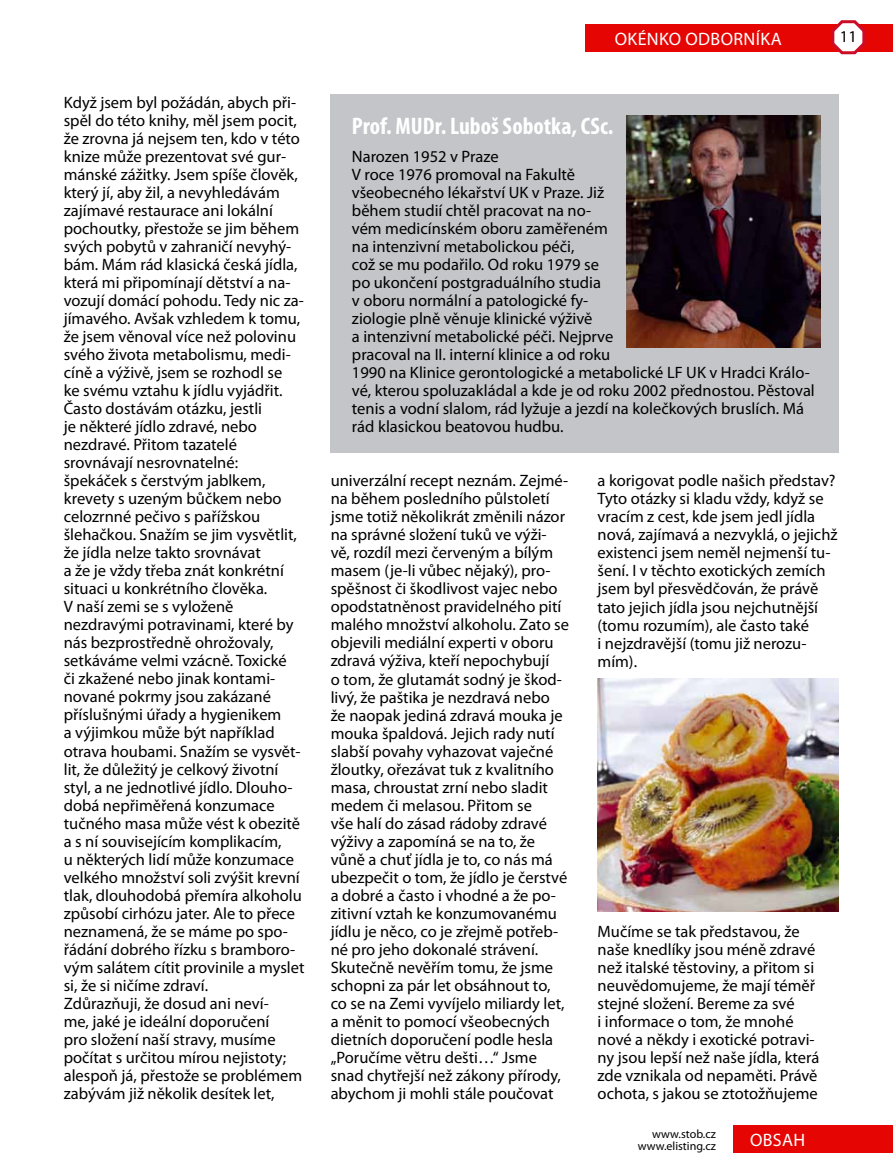
<style>
.page{position:relative;width:893px;height:1170px;background:#fff}
.page>*{position:absolute;margin:0;border:0;box-sizing:border-box;transform-origin:0 0}
.t1{font:700 condensed 24px "Myriad Pro";color:#fff}
.t2{font:18px "Myriad Pro";letter-spacing:.02em;color:#fff}
.t3{font:16.5px/18px "Myriad Pro";color:#000}
.t4{font:12px/12px "Myriad Pro";color:#000;text-align:right}
</style>
<div class="page">
<div style="left:331px;top:94px;width:508px;height:358px;background:#c3c5c8"></div>
<img style="left:626px;top:116px;width:195px;height:231px">
<img style="left:598px;top:678px;width:241px;height:233px">
<div style="left:585px;top:24px;width:308px;height:28px;background:#e50603"></div>
<div style="left:733px;top:1125px;width:160px;height:27px;background:#e50603"></div>
<svg style="left:831px;top:20px;width:35px;height:35px"></svg>
<p class="t3" style="left:64px;top:93px;width:242px">Když jsem byl požádán, abych při&shy;spěl do této knihy, měl jsem pocit, že zrovna já nejsem ten, kdo v této knize může prezentovat své gur&shy;mánské zážitky. Jsem spíše člověk, který jí, aby žil, a nevyhledávám zajímavé restaurace ani lokální pochoutky, přestože se jim během svých pobytů v zahraničí nevyhý&shy;bám. Mám rád klasická česká jídla, která mi připomínají dětství a na&shy;vozují domácí pohodu. Tedy nic za&shy;jímavého. Avšak vzhledem k tomu, že jsem věnoval více než polovinu svého života metabolismu, medi&shy;cíně a výživě, jsem se rozhodl se<br>ke svému vztahu k jídlu vyjádřit.<br>Často dostávám otázku, jestli<br>je některé jídlo zdravé, nebo nezdravé. Přitom tazatelé srovnávají nesrovnatelné: špekáček s čerstvým jablkem, krevety s uzeným bůčkem nebo celozrnné pečivo s pařížskou šlehačkou. Snažím se jim vysvětlit, že jídla nelze takto srovnávat<br>a že je vždy třeba znát konkrétní situaci u konkrétního člověka.<br>V naší zemi se s vyloženě nezdravými potravinami, které by nás bezprostředně ohrožovaly, setkáváme velmi vzácně. Toxické<br>či zkažené nebo jinak kontami&shy;nované pokrmy jsou zakázané příslušnými úřady a hygienikem<br>a výjimkou může být například otrava houbami. Snažím se vysvět&shy;lit, že důležitý je celkový životní styl, a ne jednotlivé jídlo. Dlouho&shy;dobá nepřiměřená konzumace tučného masa může vést k obezitě a s ní souvisejícím komplikacím,<br>u některých lidí může konzumace velkého množství soli zvýšit krevní tlak, dlouhodobá přemíra alkoholu způsobí cirhózu jater. Ale to přece neznamená, že se máme po spo&shy;řádání dobrého řízku s bramboro&shy;vým salátem cítit provinile a myslet si, že si ničíme zdraví.<br>Zdůrazňuji, že dosud ani neví-<br>me, jaké je ideální doporučení<br>pro složení naší stravy, musíme počítat s určitou mírou nejistoty; alespoň já, přestože se problémem zabývám již několik desítek let,</p>
<p class="t2" style="left:615px;top:28px;width:44px">Okénko</p>
<p class="t2" style="left:685px;top:28px;width:98px">odborníka</p>
<p class="t3" style="left:840px;top:28px;width:18px">11</p>
<h1 class="t1" style="left:352px;top:111px;width:263px">Prof. MUDr. Luboš Sobotka, CSc.</h1>
<p class="t3" style="left:352px;top:147px;width:464px">Narozen 1952 v Praze<br>V roce 1976 promoval na Fakultě<br>všeobecného lékařství UK v Praze. Již<br>během studií chtěl pracovat na no-<br>vém medicínském oboru zaměřeném<br>na intenzivní metabolickou péči,<br>což se mu podařilo. Od roku 1979 se<br>po ukončení postgraduálního studia<br>v oboru normální a patologické fy-<br>ziologie plně věnuje klinické výživě<br>a intenzivní metabolické péči. Nejprve<br>pracoval na II. interní klinice a od roku<br>1990 na Klinice gerontologické a metabolické LF UK v H radci Králo&shy;vé, kterou spoluzakládal a kde je od roku 2002 přednostou. Pěstoval tenis a vodní slalom, rád lyžuje a jezdí na kolečkových bruslích. Má rád klasickou beatovou hudbu.</p>
<p class="t3" style="left:331px;top:471px;width:240px">univerzální recept neznám. Zejmé&shy;na během posledního půlstoletí jsme totiž několikrát změnili názor na správné složení tuků ve výži&shy;vě, rozdíl mezi červeným a bílým masem (je-li vůbec nějaký), pro&shy;spěšnost či škodlivost vajec nebo opodstatněnost pravidelného pití malého množství alkoholu. Zato se objevili mediální experti v oboru zdravá výživa, kteří nepochybují<br>o tom, že glutamát sodný je škod&shy;livý, že paštika je nezdravá nebo že naopak jediná zdravá mouka je mouka špaldová. Jejich rady nutí slabší povahy vyhazovat vaječné žloutky, ořezávat tuk z kvalitního masa, chroustat zrní nebo sladit medem či melasou. Přitom se<br>vše halí do zásad rádoby zdravé výživy a zapomíná se na to, že vůně a chuť jídla je to, co nás má ubezpečit o tom, že jídlo je čerstvé a dobré a často i vhodné a že po&shy;zitivní vztah ke konzumovanému jídlu je něco, co je zřejmě potřeb&shy;né pro jeho dokonalé strávení.<br>Skutečně nevěřím tomu, že jsme schopni za pár let obsáhnout to, co se na Zemi vyvíjelo miliardy let, a měnit to pomocí všeobecných dietních doporučení podle hesla „Poručíme větru dešti…“ Jsme snad chytřejší než zákony přírody, abychom ji mohli stále poučovat</p>
<p class="t3" style="left:598px;top:471px;width:241px">a korigovat podle našich představ?<br>Tyto otázky si kladu vždy, když se vracím z cest, kde jsem jedl jídla nová, zajímavá a nezvyklá, o jejichž existenci jsem neměl nejmenší tu&shy;šení. I v těchto exotických zemích jsem byl přesvědčován, že právě tato jejich jídla jsou nejchutnější (tomu rozumím), ale často také<br>i nejzdravější (tomu již nerozu&shy;mím).</p>
<p class="t3" style="left:598px;top:921px;width:223px">Mučíme se tak představou, že naše knedlíky jsou méně zdravé než italské těstoviny, a přitom si neuvědomujeme, že mají téměř stejné složení. Bereme za své<br>i informace o tom, že mnohé nové a někdy i exotické potravi&shy;ny jsou lepší než naše jídla, která zde vznikala od nepaměti. Právě ochota, s jakou se ztotožňujeme</p>
<p class="t4" style="left:638px;top:1127px;width:80px">www.stob.cz www.elisting.cz</p>
<p class="t2" style="left:750px;top:1128px;width:57px">Obsah</p>
</div>
